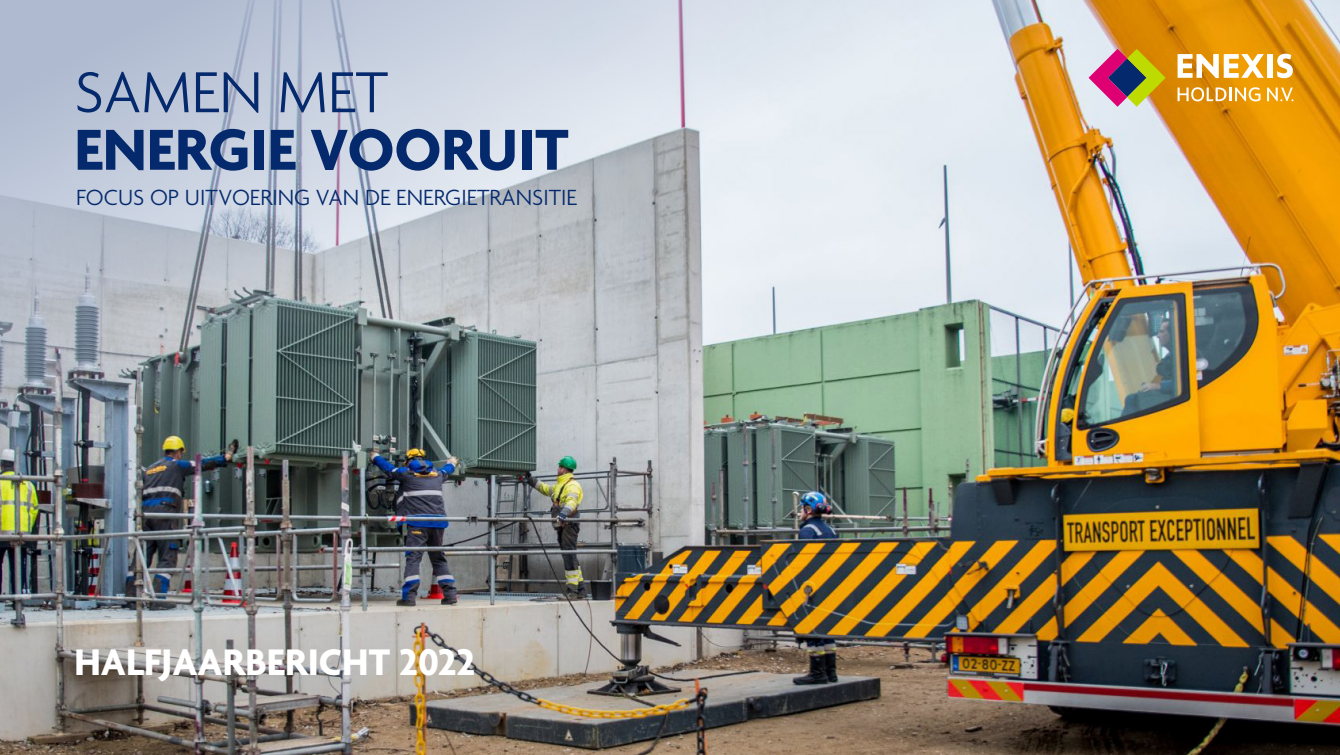
<style>
.page{position:relative;width:1340px;height:755px;background:#fff}
.page>*{position:absolute;margin:0;border:0;box-sizing:border-box;transform-origin:0 0}
.t1{font:700 62.5px "Agenda";color:#04296c}
.t2{font:300 62.5px "Agenda";color:#04296c}
.t3{font:700 40px "Agenda";color:#fff}
.t4{font:300 23.75px "Agenda";color:#04296c}
</style>
<div class="page">
<img style="left:0;top:0;width:1339px;height:378px">
<img style="left:0;top:378px;width:1339px;height:377px">
<svg style="left:1064px;top:15px;width:258px;height:105px;background:#df9f32"></svg>
<svg style="left:1177px;top:87px;width:83px;height:14px"></svg>
<svg style="left:1088px;top:49px;width:77px;height:58px;background:#b28365"></svg>
<div style="left:1267px;top:54px;width:5px;height:24px;background:#fff"></div>
<svg style="left:1276px;top:54px;width:16px;height:24px"></svg>
<svg style="left:1177px;top:54px;width:86px;height:24px"></svg>
<svg style="left:1266px;top:87px;width:27px;height:14px"></svg>
<h1 class="t2" style="left:74px;top:59px;width:315px">SAMEN MET</h1>
<h1 class="t1" style="left:74px;top:116px;width:496px">ENERGIE VOORUIT</h1>
<p class="t4" style="left:76px;top:184px;width:502px">FOCUS OP UITVOERING VAN DE ENERGIETRANSITIE</p>
<h2 class="t3" style="left:74px;top:641px;width:402px">HALFJAARBERICHT 2022</h2>
</div>
